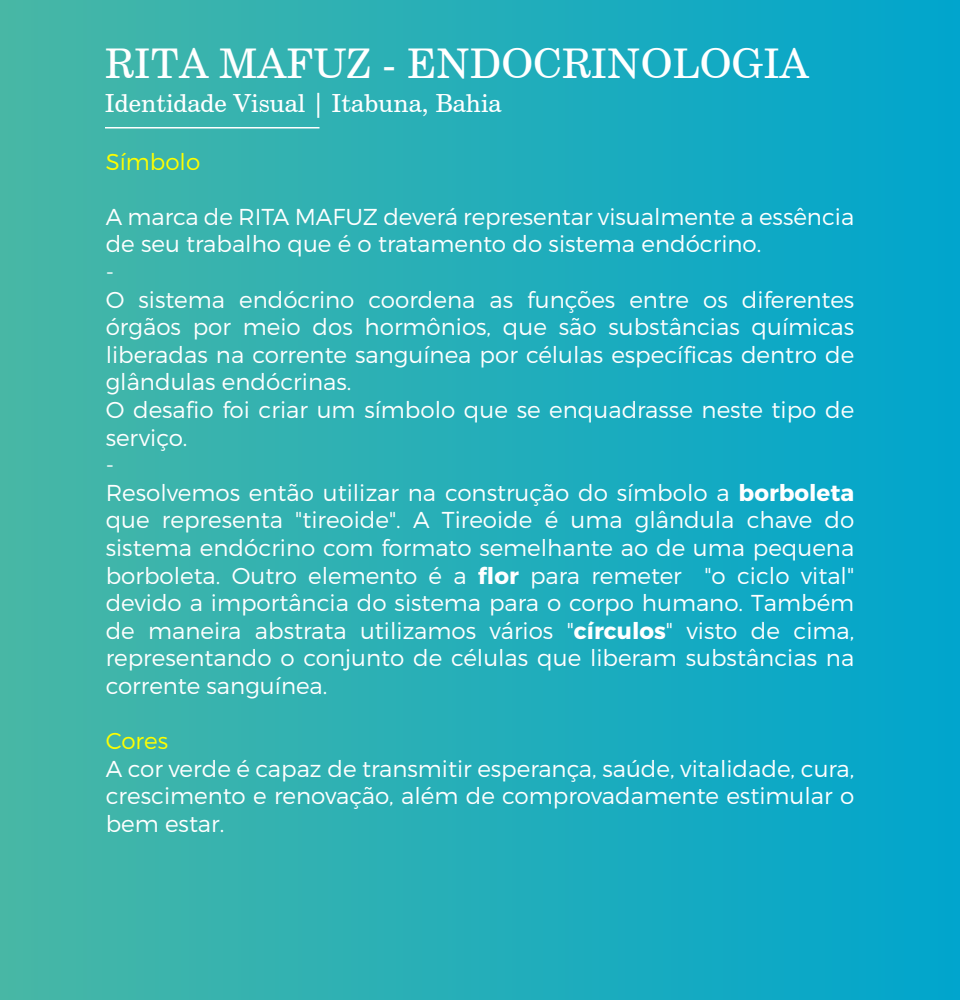
<style>
.page{position:relative;width:960px;height:1000px;background:#fff}
.page>*{position:absolute;margin:0;border:0;box-sizing:border-box;transform-origin:0 0}
.t1{font:41px "Century Schlbk Cyrillic BT";color:#fff}
.t2{font:25px "Century Schlbk Cyrillic BT";color:#fff}
.t3{font:300 23px/27.6px "Montserrat";color:#fff}
.t4{font:300 23px "Montserrat";color:#ff0}
.s1{font-weight:700}
</style>
<div class="page">
<div style="left:0;top:0;width:960px;height:1000px;background:linear-gradient(to right,#48b7a5,#01a5cd)"></div>
<hr style="left:105px;top:127px;width:215px;height:1px;background:#fff">
<h1 class="t1" style="left:105px;top:38px;width:705px">RITA MAFUZ - ENDOCRINOLOGIA</h1>
<p class="t2" style="left:105px;top:88px;width:398px">Identidade Visual | Itabuna, Bahia</p>
<p class="t4" style="left:106px;top:147px;width:96px">Símbolo</p>
<p class="t3" style="left:106px;top:202px;width:750px">A marca de RITA MAFUZ deverá representar visualmente a essência de seu trabalho que é o tratamento do sistema endócrino.<br>-<br>O sistema endócrino coordena as funções entre os diferentes órgãos por meio dos hormônios, que são substâncias químicas liberadas na corrente sanguínea por células específicas dentro de glândulas endócrinas.<br>O desafio foi criar um símbolo que se enquadrasse neste tipo de serviço.<br>-<br>Resolvemos então utilizar na construção do símbolo a <span class="s1">borboleta </span>que representa "tireoide". A Tireoide é uma glândula chave do sistema endócrino com formato semelhante ao de uma pequena borboleta. Outro elemento é a <span class="s1">flor</span> para remeter "o ciclo vital" devido a importância do sistema para o corpo humano. Também de maneira abstrata utilizamos vários "<span class="s1">círculos</span>" visto de cima, representando o conjunto de células que liberam substâncias na corrente sanguínea.</p>
<p class="t4" style="left:106px;top:727px;width:64px">Cores</p>
<p class="t3" style="left:106px;top:754px;width:750px;text-align:justify">A cor verde é capaz de transmitir esperança, saúde, vitalidade, cura, crescimento e renovação, além de comprovadamente estimular o bem estar.</p>
</div>
